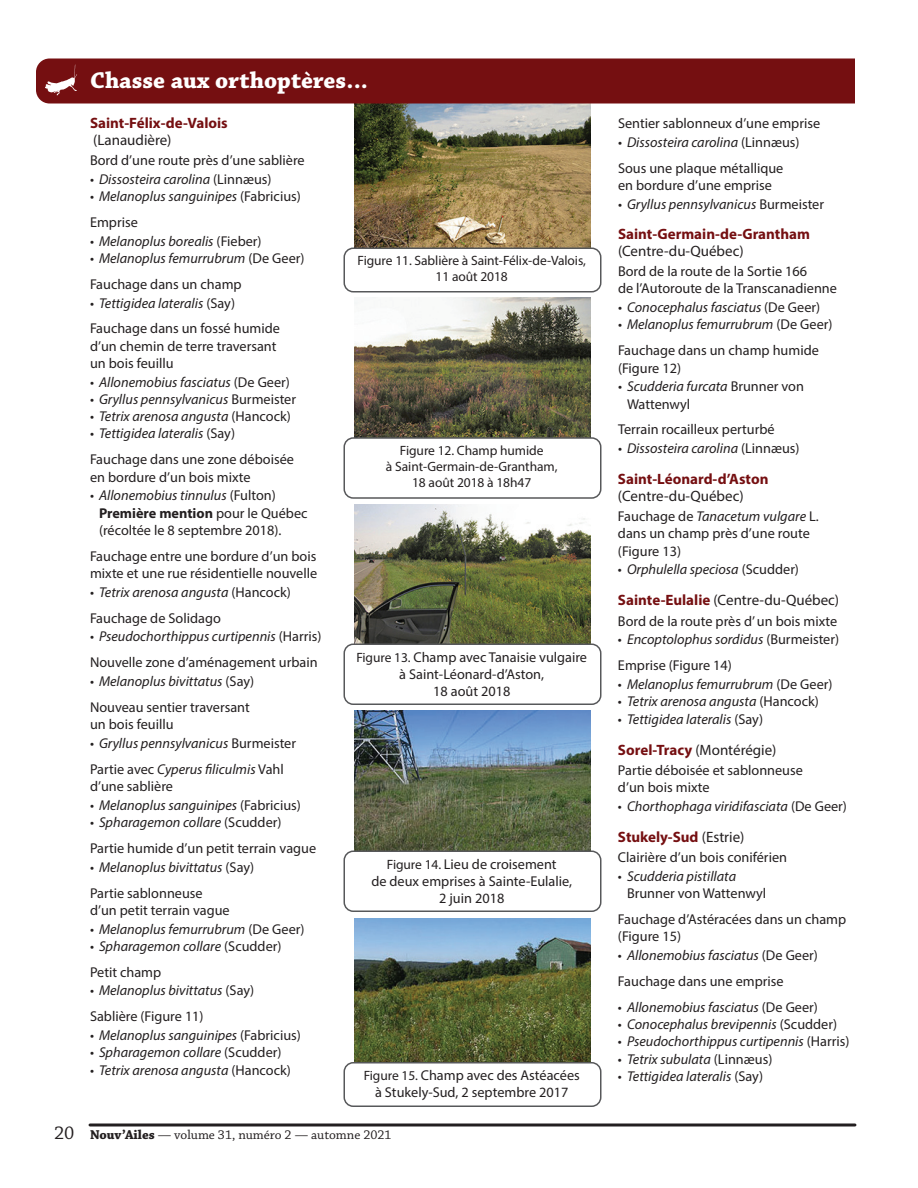
<style>
.page{position:relative;width:918px;height:1188px;background:#fff}
.page>*{position:absolute;margin:0;border:0;box-sizing:border-box;transform-origin:0 0}
.t1{font:700 24px "Chaparral Pro";color:#fff}
.t2{font:15px "Myriad Pro";color:#231f20}
.t3{font:700 15px "Myriad Pro";color:#750f11}
.t4{font:14.25px/17.2px "Myriad Pro";color:#231f20}
.t5{font:italic 14.25px/26px "Myriad Pro";color:#231f20}
.t6{font:13.5px/16.2px "Myriad Pro";letter-spacing:-.005em;color:#231f20;text-align:center}
.t7{font:13.5px "Chaparral Pro";color:#231f20}
.s1{font-style:normal}
.s2{font-style:italic}
.s3{font-weight:700}
.s4{font-size:13.5px}
.s5{font-size:19.5px}
.s6{font-weight:700;color:#750f11}
.s7{font-weight:400;color:#231f20}
</style>
<div class="page">
<hr style="left:90px;top:1124px;width:765px;height:2px;background:#231f20">
<img style="left:354px;top:504px;width:237px;height:140px">
<img style="left:354px;top:918px;width:237px;height:144px">
<img style="left:354px;top:710px;width:237px;height:140px">
<img style="left:354px;top:104px;width:237px;height:144px">
<img style="left:354px;top:298px;width:237px;height:139px">
<div style="left:36px;top:58px;width:819px;height:46px;background:#750f11"></div>
<div style="left:344px;top:1062px;width:258px;height:45px;border:2px solid #57585a;border-radius:9px"></div>
<div style="left:344px;top:850px;width:258px;height:62px;border:2px solid #57585a;border-radius:9px"></div>
<div style="left:344px;top:644px;width:258px;height:61px;border:2px solid #57585a;border-radius:9px"></div>
<div style="left:344px;top:248px;width:258px;height:45px;border:2px solid #57585a;border-radius:9px"></div>
<div style="left:344px;top:437px;width:258px;height:62px;border:2px solid #57585a;border-radius:9px"></div>
<h1 class="t1" style="left:90px;top:67px;width:279px">Chasse aux orthoptères...</h1>
<p class="t3" style="left:90px;top:113px;width:139px">Saint-Félix-de-Valois</p>
<p class="t2" style="left:93px;top:130px;width:80px">(Lanaudière)</p>
<p class="t4" style="left:90px;top:151px;width:216px">Bord d’une route près d’une sablière</p>
<p class="t5" style="left:90px;top:166px;width:183px"><span class="s1">•</span> Dissosteira carolina <span class="s1">(Linnæus)</span></p>
<p class="t5" style="left:90px;top:183px;width:212px"><span class="s1">•</span> Melanoplus sanguinipes <span class="s1">(Fabricius)<br>Emprise</span></p>
<p class="t5" style="left:90px;top:228px;width:173px"><span class="s1">•</span> Melanoplus borealis <span class="s1">(Fieber)</span></p>
<p class="t4" style="left:90px;top:245px;width:216px;line-height:26px">• <span class="s2">Melanoplus femurrubrum</span> (De Geer)<br>Fauchage dans un champ</p>
<p class="t4" style="left:90px;top:290px;width:191px;line-height:26px">• <span class="s2">Tettigidea lateralis</span> (Say)<br>Fauchage dans un fossé humide</p>
<p class="t4" style="left:90px;top:337px;width:188px">d’un chemin de terre traversant un bois feuillu</p>
<p class="t5" style="left:90px;top:369px;width:201px"><span class="s1">•</span> Allonemobius fasciatus <span class="s1">(De Geer)</span></p>
<p class="t5" style="left:90px;top:386px;width:208px"><span class="s1">•</span> Gryllus pennsylvanicus <span class="s1">Burmeister</span></p>
<p class="t5" style="left:90px;top:403px;width:202px"><span class="s1">•</span> Tetrix arenosa angusta <span class="s1">(Hancock)</span></p>
<p class="t4" style="left:90px;top:420px;width:205px;line-height:26px">• <span class="s2">Tettigidea lateralis</span> (Say)<br>Fauchage dans une zone déboisée</p>
<p class="t4" style="left:90px;top:468px;width:162px">en bordure d’un bois mixte</p>
<p class="t4" style="left:99px;top:487px;width:210px;text-indent:-9px">• <span class="s2">Allonemobius tinnulus</span> (Fulton)<br><span class="s3">Première mention</span> pour le Québec (récoltée le 8 septembre 2018).</p>
<p class="t4" style="left:90px;top:547px;width:229px">Fauchage entre une bordure d’un bois mixte et une rue résidentielle nouvelle</p>
<p class="t4" style="left:90px;top:579px;width:202px;line-height:26px">• <span class="s2">Tetrix arenosa angusta</span> (Hancock)<br>Fauchage de Solidago</p>
<p class="t4" style="left:90px;top:623px;width:233px;line-height:26px">• <span class="s2">Pseudochorthippus curtipennis</span> (Harris)<br>Nouvelle zone d’aménagement urbain</p>
<p class="t4" style="left:90px;top:668px;width:166px;line-height:26px">• <span class="s2">Melanoplus bivittatus</span> (Say)<br>Nouveau sentier traversant</p>
<p class="t4" style="left:90px;top:716px;width:85px">un bois feuillu</p>
<p class="t5" style="left:90px;top:730px;width:208px"><span class="s1">•</span> Gryllus pennsylvanicus <span class="s1">Burmeister<br>Partie avec</span> Cyperus filiculmis <span class="s1">Vahl</span></p>
<p class="t4" style="left:90px;top:777px;width:85px">d’une sablière</p>
<p class="t5" style="left:90px;top:792px;width:212px"><span class="s1">•</span> Melanoplus sanguinipes <span class="s1">(Fabricius)</span></p>
<p class="t4" style="left:90px;top:809px;width:228px;line-height:26px">• <span class="s2">Spharagemon collare</span> (Scudder)<br>Partie humide d’un petit terrain vague</p>
<p class="t4" style="left:90px;top:854px;width:166px;line-height:26px">• <span class="s2">Melanoplus bivittatus</span> (Say)<br>Partie sablonneuse</p>
<p class="t4" style="left:90px;top:901px;width:141px">d’un petit terrain vague</p>
<p class="t5" style="left:90px;top:916px;width:216px"><span class="s1">•</span> Melanoplus femurrubrum <span class="s1">(De Geer)</span></p>
<p class="t4" style="left:90px;top:933px;width:193px;line-height:26px">• <span class="s2">Spharagemon collare</span> (Scudder)<br>Petit champ</p>
<p class="t4" style="left:90px;top:977px;width:166px;line-height:26px">• <span class="s2">Melanoplus bivittatus</span> (Say)<br>Sablière (Figure 11)</p>
<p class="t5" style="left:90px;top:1022px;width:212px"><span class="s1">•</span> Melanoplus sanguinipes <span class="s1">(Fabricius)</span></p>
<p class="t5" style="left:90px;top:1039px;width:193px"><span class="s1">•</span> Spharagemon collare <span class="s1">(Scudder)</span></p>
<p class="t5" style="left:90px;top:1057px;width:202px"><span class="s1">•</span> Tetrix arenosa angusta <span class="s1">(Hancock)</span></p>
<p class="t6" style="left:358px;top:252px;width:230px">Figure 11. Sablière à Saint-Félix-de-Valois,<br>11 août 2018</p>
<p class="t6" style="left:386px;top:442px;width:173px">Figure 12. Champ humide<br>à Saint-Germain-de-Grantham,<br>18 août 2018 à 18h47</p>
<p class="t4" style="left:356px;top:648px;width:232px;text-align:center"><span class="s4">Figure 13.</span> Champ avec Tanaisie vulgaire à Saint-Léonard-d’Aston,<br>18 août 2018</p>
<p class="t4" style="left:371px;top:855px;width:202px;text-align:center"><span class="s4">Figure 14.</span> Lieu de croisement<br>de deux emprises à Sainte-Eulalie,<br>2 juin 2018</p>
<p class="t4" style="left:364px;top:1067px;width:218px;text-align:center"><span class="s4">Figure 15.</span> Champ avec des Astéacées à Stukely-Sud, 2 septembre 2017</p>
<p class="t7" style="left:54px;top:1128px;width:339px"><span class="s5">20</span> <span class="s3">Nouv’Ailes</span> — volume 31, numéro 2 — automne 2021</p>
<p class="t4" style="left:618px;top:114px;width:204px">Sentier sablonneux d’une emprise</p>
<p class="t4" style="left:618px;top:129px;width:183px;line-height:26px">• <span class="s2">Dissosteira carolina</span> (Linnæus)<br>Sous une plaque métallique</p>
<p class="t4" style="left:618px;top:176px;width:156px">en bordure d’une emprise</p>
<p class="t5" style="left:618px;top:191px;width:208px"><span class="s1">•</span> Gryllus pennsylvanicus <span class="s1">Burmeister</span></p>
<p class="t3" style="left:618px;top:225px;width:194px">Saint-Germain-de-Grantham</p>
<p class="t2" style="left:618px;top:242px;width:127px">(Centre-du-Québec)</p>
<p class="t4" style="left:618px;top:263px;width:220px">Bord de la route de la Sortie 166<br>de l’Autoroute de la Transcanadienne</p>
<p class="t5" style="left:618px;top:294px;width:204px"><span class="s1">•</span> Conocephalus fasciatus <span class="s1">(De Geer)</span></p>
<p class="t4" style="left:618px;top:311px;width:216px;line-height:26px">• <span class="s2">Melanoplus femurrubrum</span> (De Geer)<br>Fauchage dans un champ humide</p>
<p class="t4" style="left:618px;top:359px;width:65px">(Figure 12)</p>
<p class="t4" style="left:627px;top:378px;width:179px;text-indent:-9px">• <span class="s2">Scudderia furcata</span> Brunner von<br>Wattenwyl</p>
<p class="t4" style="left:618px;top:421px;width:158px">Terrain rocailleux perturbé</p>
<p class="t5" style="left:618px;top:435px;width:183px"><span class="s1">•</span> Dissosteira carolina <span class="s1">(Linnæus)</span></p>
<p class="t3" style="left:618px;top:469px;width:152px">Saint-Léonard-d’Aston</p>
<p class="t2" style="left:618px;top:487px;width:127px">(Centre-du-Québec)</p>
<p class="t4" style="left:618px;top:507px;width:202px">Fauchage de <span class="s2">Tanacetum vulgare</span> L. dans un champ près d’une route (Figure 13)</p>
<p class="t5" style="left:618px;top:556px;width:183px"><span class="s1">•</span> Orphulella speciosa <span class="s1">(Scudder)</span></p>
<p class="t2" style="left:618px;top:591px;width:223px"><span class="s6">Sainte-Eulalie</span> (Centre-du-Québec)</p>
<p class="t4" style="left:618px;top:612px;width:221px">Bord de la route près d’ un bois mixte</p>
<p class="t4" style="left:618px;top:626px;width:223px;line-height:26px">• <span class="s2">Encoptolophus sordidus</span> (Burmeister)<br>Emprise (Figure 14)</p>
<p class="t5" style="left:618px;top:671px;width:216px"><span class="s1">•</span> Melanoplus femurrubrum <span class="s1">(De Geer)</span></p>
<p class="t5" style="left:618px;top:688px;width:202px"><span class="s1">•</span> Tetrix arenosa angusta <span class="s1">(Hancock)</span></p>
<p class="t5" style="left:618px;top:706px;width:147px"><span class="s1">•</span> Tettigidea lateralis <span class="s1">(Say)</span></p>
<p class="t2" style="left:618px;top:740px;width:160px"><span class="s6">Sorel-Tracy</span> (Montérégie)</p>
<p class="t4" style="left:618px;top:761px;width:186px">Partie déboisée et sablonneuse d’un bois mixte</p>
<p class="t5" style="left:618px;top:793px;width:231px"><span class="s1">•</span> Chorthophaga viridifasciata <span class="s1">(De Geer)</span></p>
<p class="t3" style="left:618px;top:827px;width:128px">Stukely-Sud <span class="s7">(Estrie)</span></p>
<p class="t4" style="left:618px;top:849px;width:171px">Clairière d’un bois coniférien</p>
<p class="t4" style="left:627px;top:867px;width:141px;text-indent:-9px">• <span class="s2">Scudderia pistillata<br></span>Brunner von Wattenwyl</p>
<p class="t4" style="left:618px;top:911px;width:230px">Fauchage d’Astéracées dans un champ (Figure 15)</p>
<p class="t4" style="left:618px;top:942px;width:201px;line-height:26px">• <span class="s2">Allonemobius fasciatus</span> (De Geer)<br>Fauchage dans une emprise</p>
<p class="t5" style="left:618px;top:994px;width:201px"><span class="s1">•</span> Allonemobius fasciatus <span class="s1">(De Geer)</span></p>
<p class="t5" style="left:618px;top:1011px;width:221px"><span class="s1">•</span> Conocephalus brevipennis <span class="s1">(Scudder)</span></p>
<p class="t5" style="left:618px;top:1028px;width:233px"><span class="s1">•</span> Pseudochorthippus curtipennis <span class="s1">(Harris)</span></p>
<p class="t5" style="left:618px;top:1046px;width:156px"><span class="s1">•</span> Tetrix subulata <span class="s1">(Linnæus)</span></p>
<p class="t5" style="left:618px;top:1063px;width:147px"><span class="s1">•</span> Tettigidea lateralis <span class="s1">(Say)</span></p>
</div>
